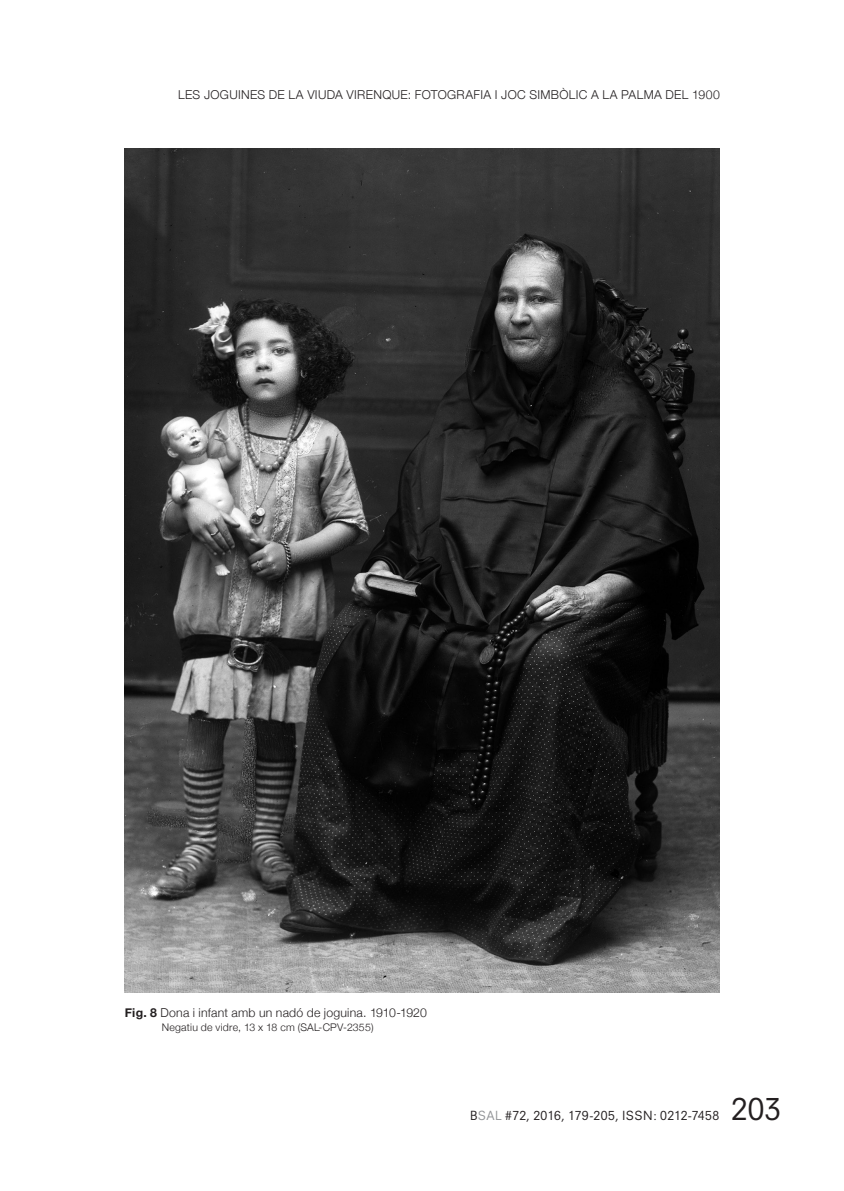
<style>
.page{position:relative;width:844px;height:1191px;background:#fff}
.page>*{position:absolute;margin:0;border:0;box-sizing:border-box;transform-origin:0 0}
.t1{font:29.75px "Neuzeit S";color:#231f20}
.peu_de_pàg{font:300 12.25px "Helvetica Neue";letter-spacing:.025em;color:#231f20}
.t2{font:12.25px "Neuzeit S";letter-spacing:.025em;color:#231f20}
.peu_de_pàg-2{font:300 10.5px "Helvetica Neue";letter-spacing:.025em;color:#231f20}
.s1{font-weight:700}
.s2{color:#939598}
</style>
<div class="page">
<img style="left:125px;top:149px;width:594px;height:843px">
<p class="peu_de_pàg" style="left:178px;top:85px;width:543px">LES JOGUINES DE LA VIUDA VIRENQUE: FOTOGRAFIA I JOC SIMBÒLIC A LA PALMA DEL 1900</p>
<p class="peu_de_pàg" style="left:125px;top:1002px;width:303px"><span class="s1">Fig. 8</span> Dona i infant amb un nadó de joguina. 1910-1920</p>
<p class="peu_de_pàg-2" style="left:162px;top:1019px;width:213px">Negatiu de vidre, 13 x 18 cm (SAL-CPV-2355)</p>
<p class="t2" style="left:470px;top:1107px;width:251px">B<span class="s2">SAL</span> #72, 2016, 179-205, ISSN: 0212-7458</p>
<h1 class="t1" style="left:731px;top:1090px;width:51px">203</h1>
</div>
